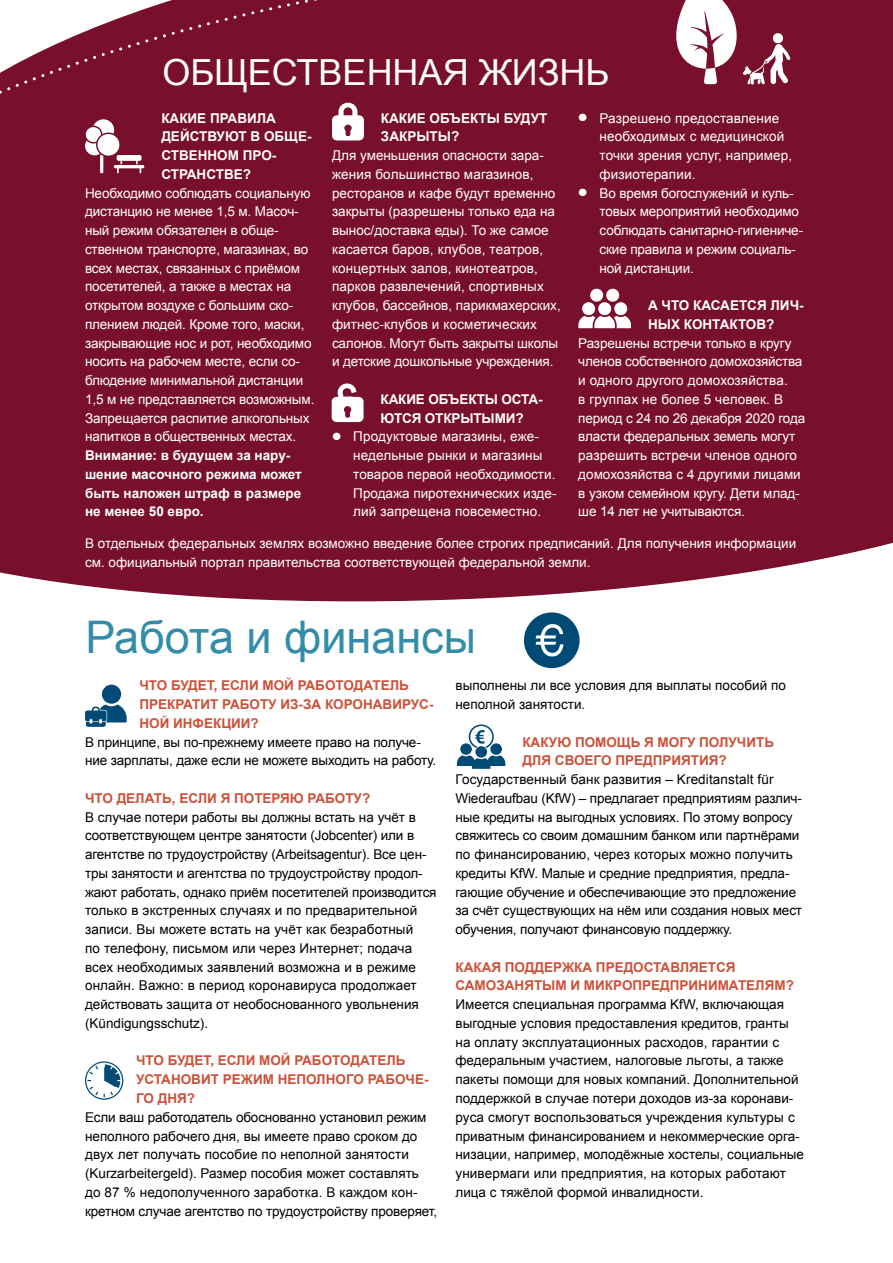
<style>
.page{position:relative;width:893px;height:1263px;background:#fff}
.page>*{position:absolute;margin:0;border:0;box-sizing:border-box;transform-origin:0 0}
.H1-gross{font:45px "Arial";color:#338da9}
.H1-gross-2{font:36px "Arial";color:#fff}
.Fließtext_sehr_klein{font:13.5px/18.8px "Arial";color:#000}
.Fließtext_sehr_klein-2{font:13.5px/18.8px "Arial";letter-spacing:-.01em;color:#fff}
.H2_orange_sehr_klein{font:700 13.5px/18.8px "Arial";color:#cd5038}
.H2_orange_sehr_klein-2{font:700 13.5px/18.8px "Arial";color:#fff}
.Fließtext_sehr_klein-3{font:700 13.5px/18.8px "Arial";color:#fff}
.Fließtext_sehr_klein-4{font:13.5px/18.8px "Arial";letter-spacing:.01em;color:#fff}
.s1{font-family:"Alber New";font-size:10.5px}
</style>
<div class="page">
<div style="left:337px;top:0;width:556px;height:278px;background:#780f2d"></div>
<div style="left:0;top:278px;width:893px;height:324px;background:#780f2d"></div>
<div style="left:343px;top:0;width:550px;height:122px;background:#780f2d"></div>
<div style="left:0;top:0;width:337px;height:392px;background:#780f2d"></div>
<svg style="left:676px;top:0;width:61px;height:84px"></svg>
<svg style="left:524px;top:612px;width:56px;height:56px"></svg>
<div style="left:773px;top:33px;width:10px;height:10px;background:#fff;border-radius:50%"></div>
<svg style="left:743px;top:44px;width:47px;height:41px"></svg>
<svg style="left:85px;top:685px;width:42px;height:42px"></svg>
<svg style="left:457px;top:724px;width:48px;height:45px"></svg>
<svg style="left:85px;top:1061px;width:38px;height:39px"></svg>
<svg style="left:85px;top:119px;width:59px;height:54px"></svg>
<svg style="left:332px;top:103px;width:32px;height:37px"></svg>
<svg style="left:332px;top:382px;width:32px;height:40px"></svg>
<div style="left:582px;top:302px;width:13px;height:13px;background:#fff;border-radius:50%"></div>
<div style="left:598px;top:302px;width:13px;height:13px;background:#fff;border-radius:50%"></div>
<div style="left:590px;top:289px;width:13px;height:13px;background:#fff;border-radius:50%"></div>
<div style="left:606px;top:289px;width:13px;height:13px;background:#fff;border-radius:50%"></div>
<div style="left:614px;top:302px;width:13px;height:13px;background:#fff;border-radius:50%"></div>
<svg style="left:578px;top:316px;width:53px;height:12px"></svg>
<h1 class="H1-gross-2" style="left:162px;top:49px;width:448px">ОБЩЕСТВЕННАЯ ЖИЗНЬ</h1>
<p class="Fließtext_sehr_klein-4" style="left:600px;top:109px;width:194px;text-indent:-21px"><span class="s1">●</span> Разрешено предоставление необходимых с медицинской точки зрения услуг, например, физиотерапии.</p>
<p class="Fließtext_sehr_klein-2" style="left:600px;top:184px;width:205px;text-indent:-21px"><span class="s1">●</span> Во время богослужений и куль&shy;товых мероприятий необходимо соблюдать санитарно-гигиениче&shy;ские правила и режим социаль&shy;ной дистанции.</p>
<p class="H2_orange_sehr_klein-2" style="left:648px;top:296px;width:157px">А ЧТО КАСАЕТСЯ ЛИЧ-<br>НЫХ КОНТАКТОВ?</p>
<p class="Fließtext_sehr_klein-2" style="left:578px;top:334px;width:228px">Разрешены встречи только в кругу членов собственного домохозяйства и одного другого домохозяйства.<br>в группах не более 5 человек. В период с 24 по 26 декабря 2020 года власти федеральных земель могут разрешить встречи членов одного домохозяйства с 4 другими лицами в узком семейном кругу. Дети млад&shy;ше 14 лет не учитываются.</p>
<p class="H2_orange_sehr_klein-2" style="left:381px;top:109px;width:168px">КАКИЕ ОБЪЕКТЫ БУДУТ<br>ЗАКРЫТЫ?</p>
<p class="Fließtext_sehr_klein-2" style="left:332px;top:146px;width:230px">Для уменьшения опасности зара&shy;жения большинство магазинов, ресторанов и кафе будут временно закрыты (разрешены только еда на вынос/доставка еды). То же самое касается баров, клубов, театров, концертных залов, кинотеатров, парков развлечений, спортивных клубов, бассейнов, парикмахерских, фитнес-клубов и косметических салонов. Могут быть закрыты школы и детские дошкольные учреждения.</p>
<p class="H2_orange_sehr_klein-2" style="left:381px;top:390px;width:164px">КАКИЕ ОБЪЕКТЫ ОСТА-<br>ЮТСЯ ОТКРЫТЫМИ?</p>
<p class="Fließtext_sehr_klein-2" style="left:353px;top:427px;width:205px;text-indent:-21px"><span class="s1">●</span> Продуктовые магазины, еже&shy;недельные рынки и магазины товаров первой необходимости.<br>Продажа пиротехнических изде&shy;лий запрещена повсеместно.</p>
<p class="H2_orange_sehr_klein-2" style="left:161px;top:109px;width:152px">КАКИЕ ПРАВИЛА<br>ДЕЙСТВУЮТ В ОБЩЕ-<br>СТВЕННОМ ПРО-<br>СТРАНСТВЕ?</p>
<p class="Fließtext_sehr_klein-2" style="left:85px;top:184px;width:231px">Необходимо соблюдать социальную дистанцию не менее 1,5 м. Масоч&shy;ный режим обязателен в обще&shy;ственном транспорте, магазинах, во всех местах, связанных с приёмом посетителей, а также в местах на открытом воздухе с большим ско&shy;плением людей. Кроме того, маски, закрывающие нос и рот, необходимо носить на рабочем месте, если со&shy;блюдение минимальной дистанции 1,5 м не представляется возможным.<br>Запрещается распитие алкогольных напитков в общественных местах.</p>
<p class="Fließtext_sehr_klein-3" style="left:85px;top:446px;width:218px">Внимание: в будущем за нару&shy;шение масочного режима может быть наложен штраф в размере не менее 50 евро.</p>
<p class="Fließtext_sehr_klein-2" style="left:85px;top:534px;width:713px">В отдельных федеральных землях возможно введение более строгих предписаний. Для получения информации см. официальный портал правительства соответствующей федеральной земли.</p>
<h1 class="H1-gross" style="left:86px;top:607px;width:392px">Работа и финансы</h1>
<p class="H2_orange_sehr_klein" style="left:139px;top:677px;width:296px">ЧТО БУДЕТ, ЕСЛИ МОЙ РАБОТОДАТЕЛЬ<br>ПРЕКРАТИТ РАБОТУ ИЗ-ЗА КОРОНАВИРУС-<br>НОЙ ИНФЕКЦИИ?</p>
<p class="Fließtext_sehr_klein" style="left:85px;top:733px;width:353px">В принципе, вы по-прежнему имеете право на получе&shy;ние зарплаты, даже если не можете выходить на работу.</p>
<p class="H2_orange_sehr_klein" style="left:85px;top:789px;width:287px">ЧТО ДЕЛАТЬ, ЕСЛИ Я ПОТЕРЯЮ РАБОТУ?</p>
<p class="Fließtext_sehr_klein" style="left:85px;top:808px;width:353px">В случае потери работы вы должны встать на учёт в соответствующем центре занятости (Jobcenter) или в агентстве по трудоустройству (Arbeitsagentur). Все цен&shy;тры занятости и агентства по трудоустройству продол&shy;жают работать, однако приём посетителей производится только в экстренных случаях и по предварительной записи. Вы можете встать на учёт как безработный<br>по телефону, письмом или через Интернет; подача всех необходимых заявлений возможна и в режиме онлайн. Важно: в период коронавируса продолжает действовать защита от необоснованного увольнения (Kündigungsschutz).</p>
<p class="H2_orange_sehr_klein" style="left:136px;top:1052px;width:294px">ЧТО БУДЕТ, ЕСЛИ МОЙ РАБОТОДАТЕЛЬ<br>УСТАНОВИТ РЕЖИМ НЕПОЛНОГО РАБОЧЕ-<br>ГО ДНЯ?</p>
<p class="Fließtext_sehr_klein" style="left:85px;top:1108px;width:354px">Если ваш работодатель обоснованно установил режим неполного рабочего дня, вы имеете право сроком до двух лет получать пособие по неполной занятости (Kurzarbeitergeld). Размер пособия может составлять до 87 % недополученного заработка. В каждом кон&shy;кретном случае агентство по трудоустройству проверяет,</p>
<p class="Fließtext_sehr_klein" style="left:455px;top:676px;width:332px">выполнeны ли все условия для выплаты пособий по неполной занятости.</p>
<p class="H2_orange_sehr_klein" style="left:522px;top:733px;width:253px">КАКУЮ ПОМОЩЬ Я МОГУ ПОЛУЧИТЬ<br>ДЛЯ СВОЕГО ПРЕДПРИЯТИЯ?</p>
<p class="Fließtext_sehr_klein" style="left:455px;top:770px;width:348px">Государственный банк развития – Kreditanstalt für Wiederaufbau (KfW) – предлагает предприятиям различ&shy;ные кредиты на выгодных условиях. По этому вопросу свяжитесь со своим домашним банком или партнёрами по финансированию, через которых можно получить кредиты KfW. Малые и средние предприятия, предла&shy;гающие обучение и обеспечивающие это предложение за счёт существующих на нём или создания новых мест обучения, получают финансовую поддержку.</p>
<p class="H2_orange_sehr_klein" style="left:455px;top:958px;width:340px">КАКАЯ ПОДДЕРЖКА ПРЕДОСТАВЛЯЕТСЯ<br>САМОЗАНЯТЫМ И МИКРОПРЕДПРИНИМАТЕЛЯМ?</p>
<p class="Fließtext_sehr_klein" style="left:455px;top:995px;width:350px">Имеется специальная программа KfW, включающая выгодные условия предоставления кредитов, гранты на оплату эксплуатационных расходов, гарантии с федеральным участием, налоговые льготы, а также пакеты помощи для новых компаний. Дополнительной поддержкой в случае потери доходов из-за коронави&shy;руса смогут воспользоваться учреждения культуры с приватным финансированием и некоммерческиe орга&shy;низации, например, молодёжныe хостелы, социальные универмаги или предприятия, на которых работают лица с тяжёлой формой инвалидности.</p>
</div>
